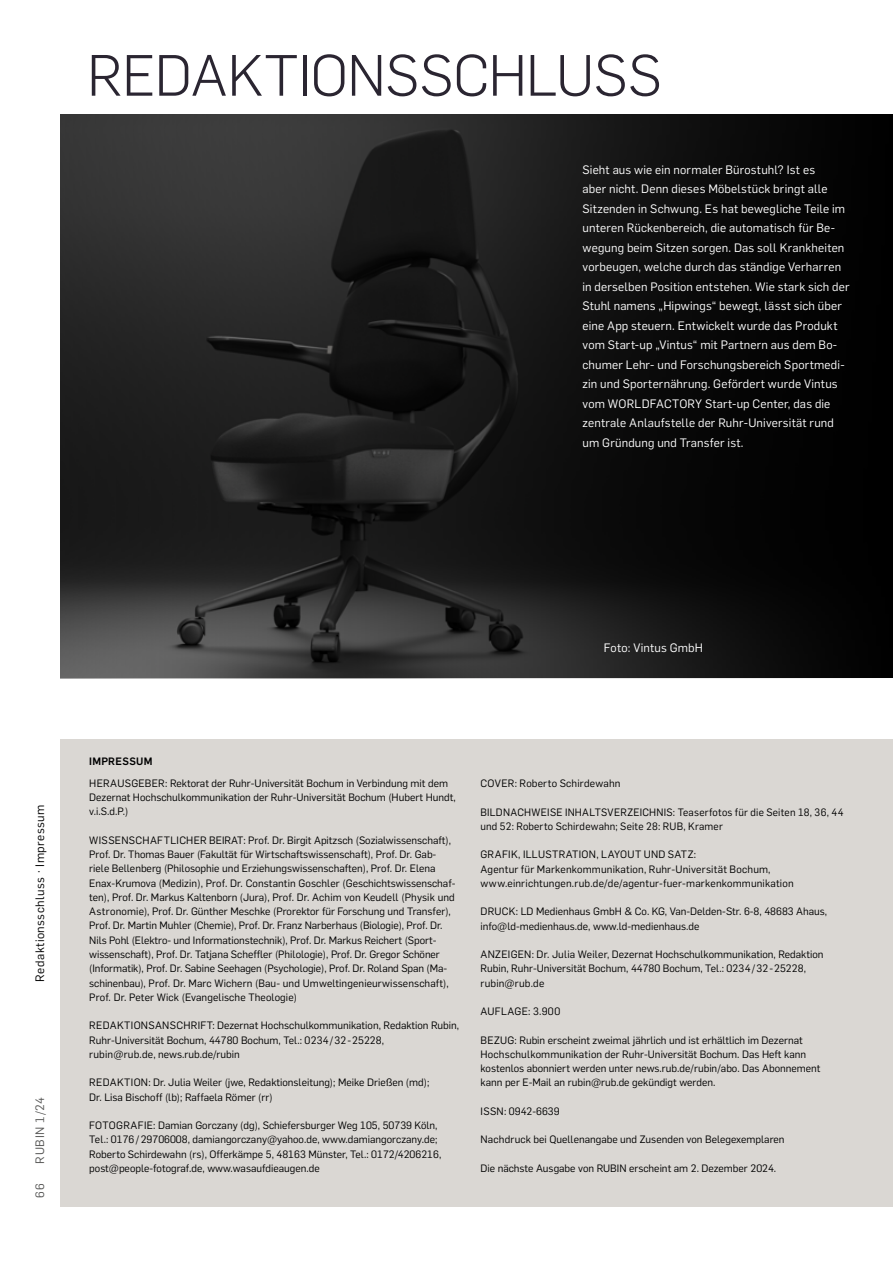
<style>
.page{position:relative;width:893px;height:1263px;background:#fff}
.page>*{position:absolute;margin:0;border:0;box-sizing:border-box;transform-origin:0 0}
.t1{font:300 57px "Rub Flama";letter-spacing:-.005em;color:#2a2531}
.t2{font:12px/19.5px "Rub Flama";letter-spacing:.015em;color:#fff}
.t3{font:12px "Rub Flama";letter-spacing:.04em;color:#000}
.t4{font:12px "Rub Flama";letter-spacing:.055em;color:#575756}
.t5{font:10.5px/14.2px "Rub Flama";color:#000}
.t6{font:10.5px/14.2px "Rub Flama";letter-spacing:.02em;color:#000}
.t7{font:10.5px "Rub Flama";letter-spacing:.025em;color:#000}
.t8{font:700 10.5px "Rub Flama";letter-spacing:.025em;color:#000}
</style>
<div class="page">
<div style="left:61px;top:739px;width:832px;height:467px;background:#dad7d3"></div>
<img style="left:61px;top:115px;width:832px;height:563px">
<h1 class="t1" style="left:87px;top:37px;width:576px">REDAKTIONSSCHLUSS</h1>
<p class="t2" style="left:583px;top:159px;width:268px">Sieht aus wie ein normaler Bürostuhl? Ist es<br>aber nicht. Denn dieses Möbelstück bringt alle Sitzenden in Schwung. Es hat bewegliche Teile im unteren Rückenbereich, die automatisch für Be&shy;wegung beim Sitzen sorgen. Das soll Krankheiten vorbeugen, welche durch das ständige Verharren in derselben Position entstehen. Wie stark sich der Stuhl namens „Hipwings“ bewegt, lässt sich über eine App steuern. Entwickelt wurde das Produkt vom Start-up „Vintus“ mit Partnern aus dem Bo&shy;chumer Lehr- und Forschungsbereich Sportmedi&shy;zin und Sporternährung. Gefördert wurde Vintus vom WORLDFACTORY Start-up Center, das die zentrale Anlaufstelle der Ruhr-Universität rund um Gründung und Transfer ist.</p>
<p class="t3" style="left:32px;top:981px;width:179px;rotate:-90deg">Redaktionsschluss · Impressum</p>
<p class="t4" style="left:32px;top:1163px;width:68px;rotate:-90deg">RUBIN 1/24</p>
<p class="t4" style="left:32px;top:1197px;width:16px;rotate:-90deg">66</p>
<p class="t2" style="left:604px;top:637px;width:101px">Foto: Vintus GmbH</p>
<p class="t8" style="left:89px;top:754px;width:65px">IMPRESSUM</p>
<p class="t5" style="left:89px;top:775px;width:368px">HERAUSGEBER: Rektorat der Ruhr-Universität Bochum in Verbindung mit dem<br>Dezernat Hochschulkommunikation der Ruhr-Universität Bochum (Hubert Hundt, v.i.S.d.P.)</p>
<p class="t5" style="left:89px;top:832px;width:368px">WISSENSCHAFTLICHER BEIRAT: Prof. Dr. Birgit Apitzsch (Sozialwissenschaft), Prof. Dr. Thomas Bauer (Fakultät für Wirtschaftswissenschaft), Prof. Dr. Gab&shy;riele Bellenberg (Philosophie und Erziehungswissenschaften), Prof. Dr. Elena Enax-Krumova (Medizin), Prof. Dr. Constantin Goschler (Geschichtswissenschaf&shy;ten), Prof. Dr. Markus Kaltenborn (Jura), Prof. Dr. Achim von Keudell (Physik und Astronomie), Prof. Dr. Günther Meschke (Prorektor für Forschung und Transfer), Prof. Dr. Martin Muhler (Chemie), Prof. Dr. Franz Narberhaus (Biologie), Prof. Dr.<br>Nils Pohl (Elektro- und Informationstechnik), Prof. Dr. Markus Reichert (Sport&shy;wissenschaft), Prof. Dr. Tatjana Scheffler (Philologie), Prof. Dr. Gregor Schöner (Informatik), Prof. Dr. Sabine Seehagen (Psychologie), Prof. Dr. Roland Span (Ma&shy;schinenbau), Prof. Dr. Marc Wichern (Bau- und Umweltingenieurwissenschaft), Prof. Dr. Peter Wick (Evangelische Theologie)</p>
<p class="t5" style="left:89px;top:1018px;width:371px">REDAKTIONSANSCHRIFT: Dezernat Hochschulkommunikation, Redaktion Rubin,<br>Ruhr-Universität Bochum, 44780 Bochum, Tel.: 0234/32-25228,<br>rubin@rub.de, news.rub.de/rubin</p>
<p class="t5" style="left:89px;top:1075px;width:342px">REDAKTION: Dr. Julia Weiler (jwe, Redaktionsleitung); Meike Drießen (md);<br>Dr. Lisa Bischoff (lb); Raffaela Römer (rr)</p>
<p class="t5" style="left:89px;top:1117px;width:354px">FOTOGRAFIE: Damian Gorczany (dg), Schiefersburger Weg 105, 50739 Köln, Tel.: 0176/29706008, damiangorczany@yahoo.de, www.damiangorczany.de; Roberto Schirdewahn (rs), Offerkämpe 5, 48163 Münster, Tel.: 0172/4206216, post@people-fotograf.de, www.wasaufdieaugen.de</p>
<p class="t6" style="left:480px;top:775px;width:142px">COVER: Roberto Schirdewahn</p>
<p class="t6" style="left:480px;top:804px;width:364px">BILDNACHWEISE INHALTSVERZEICHNIS: Teaserfotos für die Seiten 18, 36, 44 und 52: Roberto Schirdewahn; Seite 28: RUB, Kramer</p>
<p class="t5" style="left:480px;top:847px;width:315px">GRAFIK, ILLUSTRATION, LAYOUT UND SATZ:<br>Agentur für Markenkommunikation, Ruhr-Universität Bochum, www.einrichtungen.rub.de/de/agentur-fuer-markenkommunikation</p>
<p class="t5" style="left:480px;top:904px;width:348px">DRUCK: LD Medienhaus GmbH &amp; Co. KG, Van-Delden-Str. 6-8, 48683 Ahaus, info@ld-medienhaus.de, www.ld-medienhaus.de</p>
<p class="t5" style="left:480px;top:946px;width:344px">ANZEIGEN: Dr. Julia Weiler, Dezernat Hochschulkommunikation, Redaktion<br>Rubin, Ruhr-Universität Bochum, 44780 Bochum, Tel.: 0234/32-25228, rubin@rub.de</p>
<p class="t7" style="left:480px;top:1004px;width:81px">AUFLAGE: 3.900</p>
<p class="t5" style="left:480px;top:1032px;width:342px">BEZUG: Rubin erscheint zweimal jährlich und ist erhältlich im Dezernat Hochschulkommunikation der Ruhr-Universität Bochum. Das Heft kann kostenlos abonniert werden unter news.rub.de/rubin/abo. Das Abonnement kann per E-Mail an rubin@rub.de gekündigt werden.</p>
<p class="t5" style="left:480px;top:1103px;width:81px">ISSN: 0942-6639</p>
<p class="t5" style="left:480px;top:1132px;width:306px">Nachdruck bei Quellenangabe und Zusenden von Belegexemplaren</p>
<p class="t5" style="left:480px;top:1160px;width:297px">Die nächste Ausgabe von RUBIN erscheint am 2. Dezember 2024.</p>
</div>
